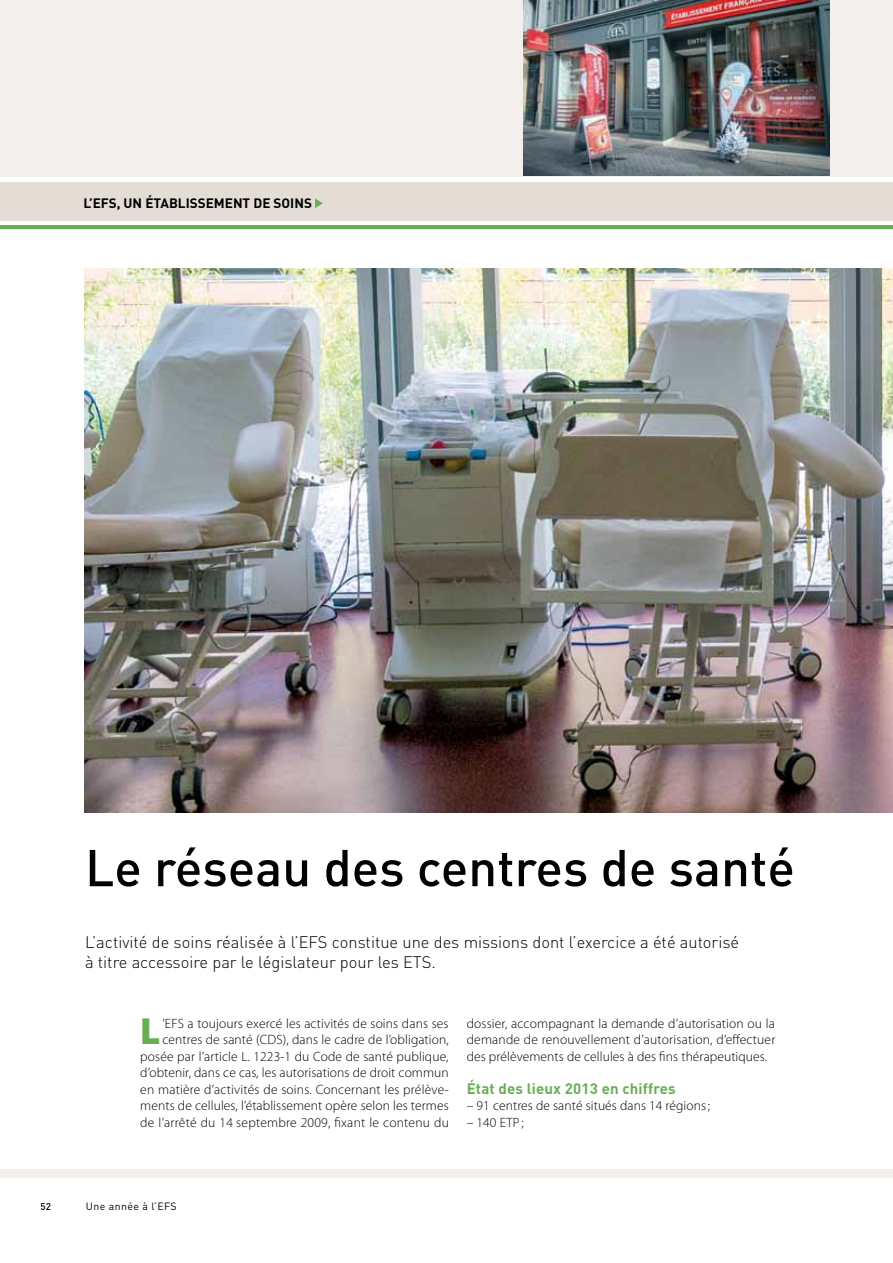
<style>
.page{position:relative;width:893px;height:1263px;background:#fff}
.page>*{position:absolute;margin:0;border:0;box-sizing:border-box;transform-origin:0 0}
.t1{font:500 51px "DIN";color:#000}
.t2{font:900 37.95px "Myriad Pro";color:#68ae56}
.t3{font:300 16.5px/19.5px "DIN";color:#000}
.t4{font:700 15px "DIN";letter-spacing:.01em;color:#68ae56}
.t5{font:300 13.5px/16.5px "Myriad Pro";letter-spacing:.005em;color:#000;text-align:right}
.t6{font:700 13.5px "DIN";color:#000}
.t7{font:10.5px "DIN Regular Alternate";letter-spacing:.04em;color:#000}
.t8{font:500 9.75px "DIN";color:#000}
</style>
<div class="page">
<div style="left:0;top:1169px;width:893px;height:9px;background:#f2efec"></div>
<hr style="left:0;top:225px;width:893px;height:4px;background:#68ae56">
<div style="left:0;top:183px;width:893px;height:38px;background:#e3ddd5"></div>
<div style="left:0;top:0;width:893px;height:176px;background:#f2efec"></div>
<img style="left:524px;top:0;width:306px;height:175px">
<img style="left:85px;top:268px;width:808px;height:544px">
<svg style="left:315px;top:198px;width:8px;height:10px"></svg>
<p class="t6" style="left:83px;top:194px;width:230px">L’EFS, UN ÉTABLISSEMENT DE SOINS</p>
<h1 class="t1" style="left:85px;top:835px;width:711px">Le réseau des centres de santé</h1>
<p class="t3" style="left:85px;top:932px;width:656px">L’activité de soins réalisée à l’EFS constitue une des missions dont l’exercice a été autorisé à titre accessoire par le législateur pour les ETS.</p>
<p class="t5" style="left:140px;top:1015px;width:310px">’EFS a toujours exercé les activités de soins dans ses centres de santé (CDS), dans le cadre de l’obligation, posée par l’article L. 1223-1 du Code de santé publique, d’obtenir, dans ce cas, les autorisations de droit commun en matière d’activités de soins. Concernant les prélève&shy;ments de cellules, l’établissement opère selon les termes de l’arrêté du 14 septembre 2009, fixant le contenu du</p>
<p class="t5" style="left:467px;top:1015px;width:310px;text-align:justify">dossier, accompagnant la demande d’autorisation ou la demande de renouvellement d’autorisation, d’effectuer des prélèvements de cellules à des fins thérapeutiques.</p>
<h2 class="t2" style="left:140px;top:1010px;width:22px">L</h2>
<p class="t4" style="left:467px;top:1078px;width:210px">ÉTAT DES LIEUX 2013 EN CHIFFRES</p>
<p class="t5" style="left:467px;top:1097px;width:245px">– 91 centres de santé situés dans 14 régions;</p>
<p class="t5" style="left:467px;top:1114px;width:58px">– 140 ETP ;</p>
<p class="t8" style="left:40px;top:1200px;width:12px">52</p>
<p class="t7" style="left:86px;top:1200px;width:92px">Une année à l’efs</p>
</div>
